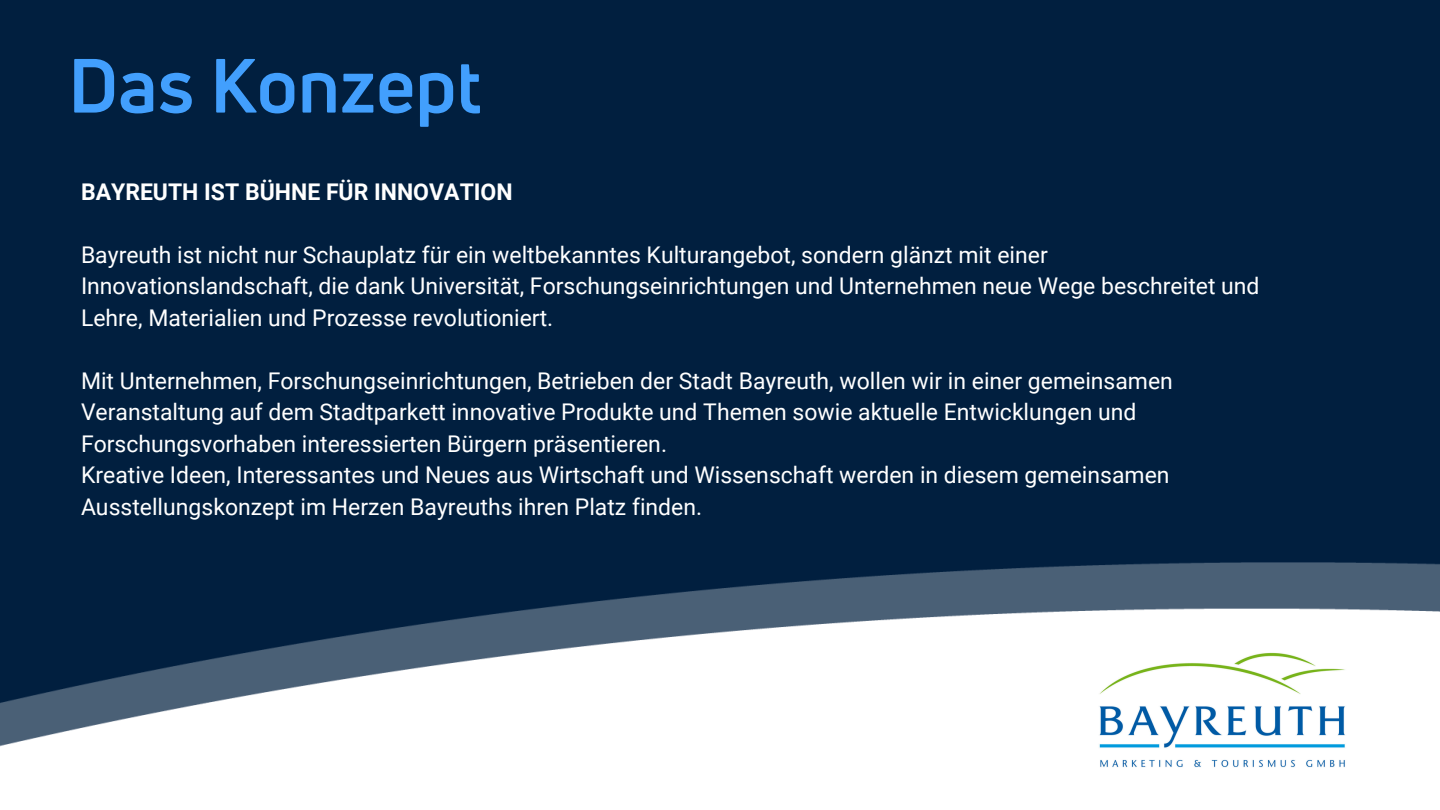
<style>
.page{position:relative;width:1440px;height:810px;background:#011f3f}
.page>*{position:absolute;margin:0;border:0;box-sizing:border-box;transform-origin:0 0}
.t1{font:700 75px "Uni Neue";color:#429ffd}
.t2{font:23px/31.5px "Roboto";color:#fff}
.t3{font:700 23px "Roboto";color:#fff}
</style>
<div class="page">
<img style="left:0;top:562px;width:1440px;height:248px">
<div style="left:952px;top:640px;width:445px;height:170px;background:#fff"></div>
<img style="left:1077px;top:632px;width:291px;height:136px">
<p class="t1" style="left:68px;top:34px;width:415px">Das Konzept</p>
<h1 class="t3" style="left:81px;top:179px;width:433px">BAYREUTH IST BÜHNE FÜR INNOVATION</h1>
<h2 class="t2" style="left:81px;top:239px;width:1180px">Bayreuth ist nicht nur Schauplatz für ein weltbekanntes Kulturangebot, sondern glänzt mit einer<br>Innovationslandschaft, die dank Universität, Forschungseinrichtungen und Unternehmen neue Wege beschreitet und<br>Lehre, Materialien und Prozesse revolutioniert.</h2>
<p class="t2" style="left:81px;top:365px;width:1094px">Mit Unternehmen, Forschungseinrichtungen, Betrieben der Stadt Bayreuth, wollen wir in einer gemeinsamen<br>Veranstaltung auf dem Stadtparkett innovative Produkte und Themen sowie aktuelle Entwicklungen und<br>Forschungsvorhaben interessierten Bürgern präsentieren.</p>
<p class="t2" style="left:81px;top:460px;width:1090px">Kreative Ideen, Interessantes und Neues aus Wirtschaft und Wissenschaft werden in diesem gemeinsamen<br>Ausstellungskonzept im Herzen Bayreuths ihren Platz finden.</p>
</div>
